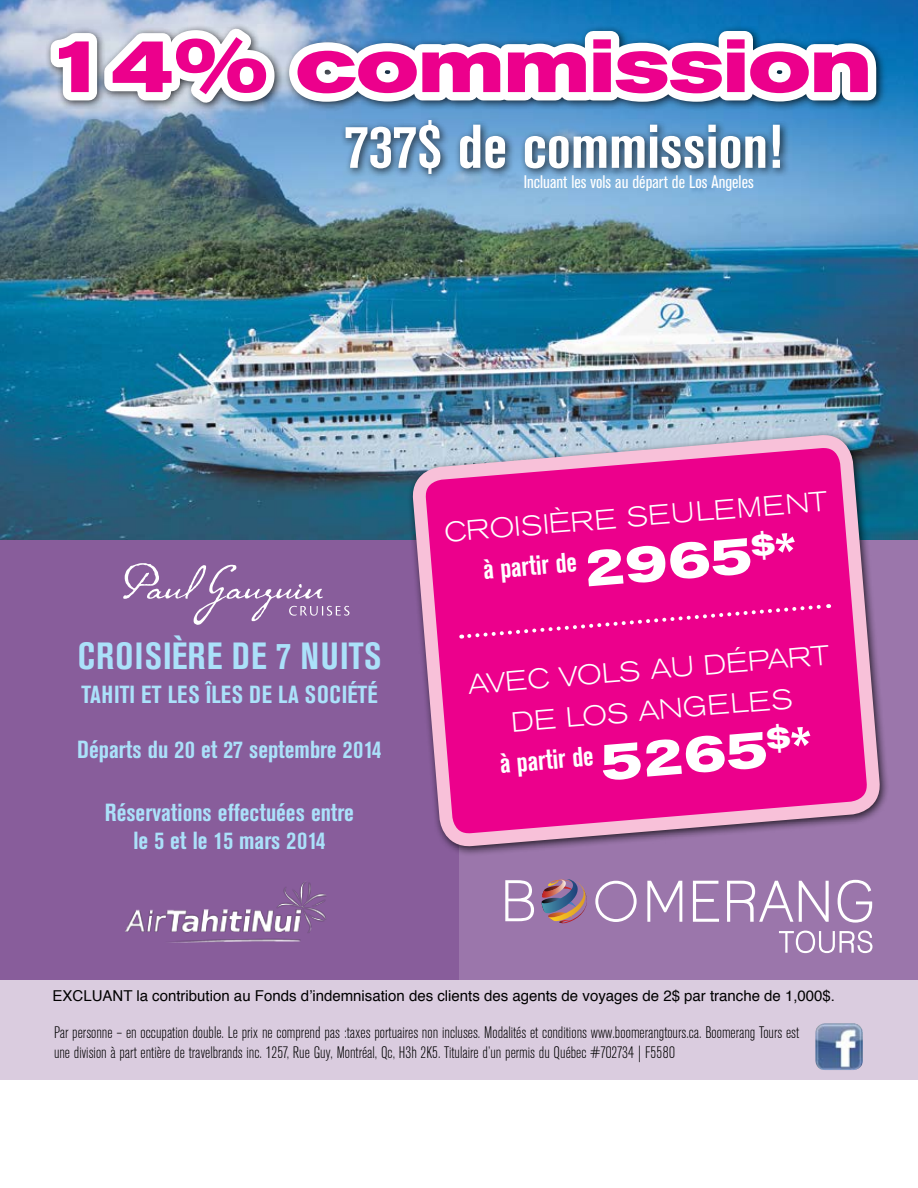
<style>
.page{position:relative;width:918px;height:1188px;background:#fff}
.page>*{position:absolute;margin:0;border:0;box-sizing:border-box;transform-origin:0 0}
.t1{font:700 expanded 74.7px "Akzidenz Grotesk BE";color:#ec008c}
.t2{font:700 condensed 61.05px "Akzidenz Grotesk BE";color:#fff}
.t3{font:700 condensed 37.5px "Akzidenz Grotesk BE";letter-spacing:.035em;color:#abe1fa}
.t4{font:300 expanded 27.75px "Akzidenz Grotesk BE";color:#fff;scale:.95 1}
.t5{font:700 condensed 27.6px "Akzidenz Grotesk BE";color:#fff;scale:.95 1}
.t6{font:700 condensed 24.6px/28.3px "Akzidenz Grotesk BE";color:#abe1fa;text-align:center}
.t7{font:700 condensed 24.6px "Akzidenz Grotesk BE";letter-spacing:.02em;color:#abe1fa}
.t8{font:condensed 18px "Akzidenz Grotesk BE";color:#fff}
.t9{font:300 condensed 16.5px/19.8px "Akzidenz Grotesk BE";color:#000}
.t10{font:15px "Helvetica";color:#000}
.s1{font-stretch:expanded;font-size:51.6px}
.s2{font-stretch:expanded;font-size:30.15px}
</style>
<div class="page">
<div style="left:459px;top:540px;width:459px;height:441px;background:#9b76ab"></div>
<div style="left:0;top:540px;width:459px;height:441px;background:#885d9b"></div>
<img style="left:0;top:0;width:918px;height:540px">
<div style="left:0;top:981px;width:918px;height:99px;background:#daccdf"></div>
<svg style="left:41px;top:0;width:844px;height:130px"></svg>
<img style="left:125px;top:881px;width:201px;height:62px">
<div style="left:407px;top:429px;width:483px;height:428px;background:#000;opacity:.75"></div>
<img style="left:418px;top:152px;width:457px;height:918px">
<div style="left:461px;top:602px;width:368px;height:38px;background:#ec008c"></div>
<div style="left:340px;top:115px;width:450px;height:69px;background:#000;opacity:.75"></div>
<svg style="left:123px;top:563px;width:226px;height:62px"></svg>
<svg style="left:650px;top:656px;width:43px;height:24px"></svg>
<h1 class="t1" style="left:47px;top:23px;width:826px">14% commission</h1>
<h2 class="t2" style="left:344px;top:112px;width:439px">737$ de commission!</h2>
<p class="t8" style="left:524px;top:172px;width:231px">Incluant les vols au départ de Los Angeles</p>
<h3 class="t3" style="left:78px;top:634px;width:305px">CROISIÈRE DE 7 NUITS</h3>
<h3 class="t7" style="left:81px;top:680px;width:298px">TAHITI ET LES ÎLES DE LA SOCIÉTÉ</h3>
<h3 class="t6" style="left:77px;top:736px;width:306px">Départs du 20 et 27 septembre 2014</h3>
<h3 class="t6" style="left:105px;top:798px;width:251px">Réservations effectuées entre le 5 et le 15 mars 2014</h3>
<h3 class="t4" style="left:443px;top:518px;width:406px;rotate:-5deg">CROISIÈRE SEULEMENT</h3>
<h3 class="t5" style="left:482px;top:554px;width:331px;rotate:-5deg">à partir de <span class="s1">2965</span><span class="s2">$</span><span class="s1">*</span></h3>
<h3 class="t4" style="left:702px;top:650px;width:83px;rotate:-5deg">départ</h3>
<h3 class="t4" style="left:467px;top:669px;width:112px;rotate:-5deg">AVEC vols</h3>
<h3 class="t4" style="left:637px;top:696px;width:89px;rotate:-5deg">an geles</h3>
<h3 class="t5" style="left:499px;top:748px;width:330px;rotate:-5deg">à partir de <span class="s1">5265</span><span class="s2">$</span><span class="s1">*</span></h3>
<h3 class="t4" style="left:510px;top:707px;width:74px;rotate:-5deg">de los</h3>
<p class="t10" style="left:53px;top:986px;width:784px">EXCLUANT la contribution au Fonds d’indemnisation des clients des agents de voyages de 2$ par tranche de 1,000$.</p>
<p class="t9" style="left:54px;top:1023px;width:747px">Par personne – en occupation double. Le prix ne comprend pas :taxes portuaires non incluses. Modalités et conditions www.boomerangtours.ca. Boomerang Tours est une division à part entière de travelbrands inc. 1257, Rue Guy, Montréal, Qc, H3h 2K5. Titulaire d’un permis du Québec #702734 | F5580</p>
</div>
